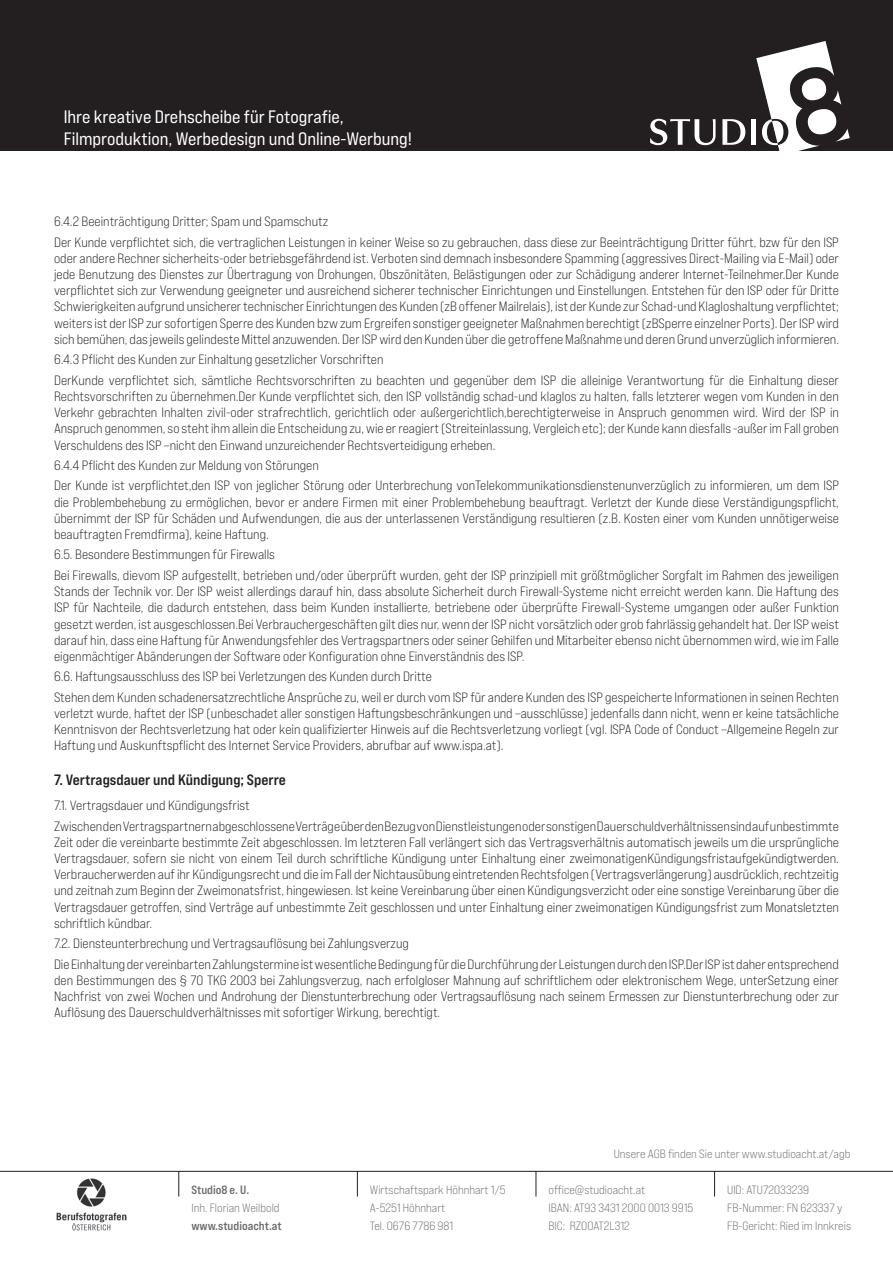
<style>
.page{position:relative;width:893px;height:1263px;background:#fff}
.page>*{position:absolute;margin:0;border:0;box-sizing:border-box;transform-origin:0 0}
.t1{font:18px/21.6px "Bebas Neue Pro Exp Rg";color:#fff}
.t2{font:15px "Bebas Neue Pro Exp Bd";color:#231f20}
.t3{font:13.5px/16.2px "Bebas Neue Pro Exp Bk";color:#231f20}
.t4{font:12px/18px "Bebas Neue Pro Exp Bk";color:#6c6d70}
.t5{font:12px "Bebas Neue Pro Exp Bd";color:#6c6d70}
</style>
<div class="page">
<div style="left:0;top:0;width:893px;height:150px;background:#231f20"></div>
<hr style="left:0;top:1171px;width:893px;height:1px;background:#231f20">
<svg style="left:179px;top:1171px;width:1px;height:25px"></svg>
<svg style="left:357px;top:1172px;width:1px;height:24px"></svg>
<svg style="left:536px;top:1171px;width:1px;height:25px"></svg>
<svg style="left:714px;top:1172px;width:1px;height:24px"></svg>
<svg style="left:650px;top:119px;width:66px;height:26px"></svg>
<svg style="left:722px;top:119px;width:23px;height:26px"></svg>
<div style="left:751px;top:119px;width:5px;height:26px;background:#fff"></div>
<svg style="left:756px;top:41px;width:94px;height:110px"></svg>
<img style="left:57px;top:1178px;width:70px;height:53px">
<h1 class="t1" style="left:64px;top:106px;width:350px">Ihre kreative Drehscheibe für Fotografie,<br>Filmproduktion, Werbedesign und Online-Werbung!</h1>
<p class="t3" style="left:54px;top:211px;width:786px;line-height:20.4px">6.4.2 Beeinträchtigung Dritter; Spam und Spamschutz<br>Der Kunde verpflichtet sich, die vertraglichen Leistungen in keiner Weise so zu gebrauchen, dass diese zur Beeinträchtigung Dritter führt, bzw für den ISP</p>
<p class="t3" style="left:54px;top:250px;width:787px;text-align:justify">oder andere Rechner sicherheits-oder betriebsgefährdend ist. Verboten sind demnach insbesondere Spamming (aggressives Direct-Mailing via E-Mail) oder jede Benutzung des Dienstes zur Übertragung von Drohungen, Obszönitäten, Belästigungen oder zur Schädigung anderer Internet-Teilnehmer.Der Kunde verpflichtet sich zur Verwendung geeigneter und ausreichend sicherer technischer Einrichtungen und Einstellungen. Entstehen für den ISP oder für Dritte Schwierigkeiten aufgrund unsicherer technischer Einrichtungen des Kunden (zB offener Mailrelais), ist der Kunde zur Schad-und Klagloshaltung verpflichtet; weiters ist der ISP zur sofortigen Sperre des Kunden bzw zum Ergreifen sonstiger geeigneter Maßnahmen berechtigt (zBSperre einzelner Ports). Der ISP wird sich bemühen, das jeweils gelindeste Mittel anzuwenden. Der ISP wird den Kunden über die getroffene Maßnahme und deren Grund unverzüglich informieren.</p>
<p class="t3" style="left:54px;top:349px;width:786px;line-height:20.4px">6.4.3 Pflicht des Kunden zur Einhaltung gesetzlicher Vorschriften<br>DerKunde verpflichtet sich, sämtliche Rechtsvorschriften zu beachten und gegenüber dem ISP die alleinige Verantwortung für die Einhaltung dieser</p>
<p class="t3" style="left:54px;top:388px;width:786px;text-align:justify">Rechtsvorschriften zu übernehmen.Der Kunde verpflichtet sich, den ISP vollständig schad-und klaglos zu halten, falls letzterer wegen vom Kunden in den Verkehr gebrachten Inhalten zivil-oder strafrechtlich, gerichtlich oder außergerichtlich,berechtigterweise in Anspruch genommen wird. Wird der ISP in Anspruch genommen, so steht ihm allein die Entscheidung zu, wie er reagiert (Streiteinlassung, Vergleich etc); der Kunde kann diesfalls -außer im Fall groben Verschuldens des ISP –nicht den Einwand unzureichender Rechtsverteidigung erheben.</p>
<p class="t3" style="left:54px;top:455px;width:786px;line-height:20.4px">6.4.4 Pflicht des Kunden zur Meldung von Störungen<br>Der Kunde ist verpflichtet,den ISP von jeglicher Störung oder Unterbrechung vonTelekommunikationsdienstenunverzüglich zu informieren, um dem ISP</p>
<p class="t3" style="left:54px;top:494px;width:786px;text-align:justify">die Problembehebung zu ermöglichen, bevor er andere Firmen mit einer Problembehebung beauftragt. Verletzt der Kunde diese Verständigungspflicht, übernimmt der ISP für Schäden und Aufwendungen, die aus der unterlassenen Verständigung resultieren (z.B. Kosten einer vom Kunden unnötigerweise beauftragten Fremdfirma), keine Haftung.</p>
<p class="t3" style="left:54px;top:544px;width:786px;line-height:20.4px">6.5. Besondere Bestimmungen für Firewalls<br>Bei Firewalls, dievom ISP aufgestellt, betrieben und/oder überprüft wurden, geht der ISP prinzipiell mit größtmöglicher Sorgfalt im Rahmen des jeweiligen</p>
<p class="t3" style="left:54px;top:583px;width:787px;text-align:justify">Stands der Technik vor. Der ISP weist allerdings darauf hin, dass absolute Sicherheit durch Firewall-Systeme nicht erreicht werden kann. Die Haftung des ISP für Nachteile, die dadurch entstehen, dass beim Kunden installierte, betriebene oder überprüfte Firewall-Systeme umgangen oder außer Funktion gesetzt werden, ist ausgeschlossen.Bei Verbrauchergeschäften gilt dies nur, wenn der ISP nicht vorsätzlich oder grob fahrlässig gehandelt hat. Der ISP weist darauf hin, dass eine Haftung für Anwendungsfehler des Vertragspartners oder seiner Gehilfen und Mitarbeiter ebenso nicht übernommen wird, wie im Falle eigenmächtiger Abänderungen der Software oder Konfiguration ohne Einverständnis des ISP.</p>
<p class="t3" style="left:54px;top:666px;width:786px;line-height:20.4px">6.6. Haftungsausschluss des ISP bei Verletzungen des Kunden durch Dritte<br>Stehen dem Kunden schadenersatzrechtliche Ansprüche zu, weil er durch vom ISP für andere Kunden des ISP gespeicherte Informationen in seinen Rechten</p>
<p class="t3" style="left:54px;top:705px;width:786px;text-align:justify">verletzt wurde, haftet der ISP (unbeschadet aller sonstigen Haftungsbeschränkungen und –ausschlüsse) jedenfalls dann nicht, wenn er keine tatsächliche Kenntnisvon der Rechtsverletzung hat oder kein qualifizierter Hinweis auf die Rechtsverletzung vorliegt (vgl. ISPA Code of Conduct –Allgemeine Regeln zur Haftung und Auskunftspflicht des Internet Service Providers, abrufbar auf www.ispa.at).</p>
<p class="t2" style="left:54px;top:771px;width:233px">7. Vertragsdauer und Kündigung; Sperre</p>
<p class="t3" style="left:54px;top:795px;width:786px;line-height:20.4px">7.1. Vertragsdauer und Kündigungsfrist<br>Zwischen den Vertragspartnern abgeschlossene Verträge über den Bezug von Dienstleistungen oder sonstigen Dauerschuldverhältnissen sind auf unbestimmte</p>
<p class="t3" style="left:54px;top:834px;width:786px;text-align:justify">Zeit oder die vereinbarte bestimmte Zeit abgeschlossen. Im letzteren Fall verlängert sich das Vertragsverhältnis automatisch jeweils um die ursprüngliche Vertragsdauer, sofern sie nicht von einem Teil durch schriftliche Kündigung unter Einhaltung einer zweimonatigenKündigungsfristaufgekündigtwerden.<br>Verbraucherwerden auf ihr Kündigungsrecht und die im Fall der Nichtausübung eintretenden Rechtsfolgen (Vertragsverlängerung) ausdrücklich, rechtzeitig und zeitnah zum Beginn der Zweimonatsfrist, hingewiesen. Ist keine Vereinbarung über einen Kündigungsverzicht oder eine sonstige Vereinbarung über die Vertragsdauer getroffen, sind Verträge auf unbestimmte Zeit geschlossen und unter Einhaltung einer zweimonatigen Kündigungsfrist zum Monatsletzten schriftlich kündbar.</p>
<p class="t3" style="left:54px;top:933px;width:786px;line-height:20.4px">7.2. Diensteunterbrechung und Vertragsauflösung bei Zahlungsverzug<br>Die Einhaltung der vereinbarten Zahlungstermine ist wesentliche Bedingung für die Durchführung der Leistungen durch den ISP.Der ISP ist daher entsprechend</p>
<p class="t3" style="left:54px;top:972px;width:786px;text-align:justify">den Bestimmungen des § 70 TKG 2003 bei Zahlungsverzug, nach erfolgloser Mahnung auf schriftlichem oder elektronischem Wege, unterSetzung einer Nachfrist von zwei Wochen und Androhung der Dienstunterbrechung oder Vertragsauflösung nach seinem Ermessen zur Dienstunterbrechung oder zur Auflösung des Dauerschuldverhältnisses mit sofortiger Wirkung, berechtigt.</p>
<p class="t5" style="left:191px;top:1182px;width:60px">Studio8 e. U.</p>
<p class="t4" style="left:191px;top:1198px;width:90px">Inh. Florian Weilbold</p>
<p class="t5" style="left:191px;top:1218px;width:92px">www.studioacht.at</p>
<p class="t4" style="left:370px;top:1180px;width:137px">Wirtschaftspark Höhnhart 1/5<br>A-5251 Höhnhart<br>Tel. 0676 7786 981</p>
<p class="t4" style="left:614px;top:1144px;width:238px">Unsere AGB finden Sie unter www.studioacht.at/agb</p>
<p class="t4" style="left:548px;top:1180px;width:146px">office@studioacht.at<br>IBAN: AT93 3431 2000 0013 9915<br>BIC: RZOOAT2L312</p>
<p class="t4" style="left:727px;top:1180px;width:125px">UID: ATU72033239<br>FB-Nummer: FN 623337 y<br>FB-Gericht: Ried im Innkreis</p>
</div>
